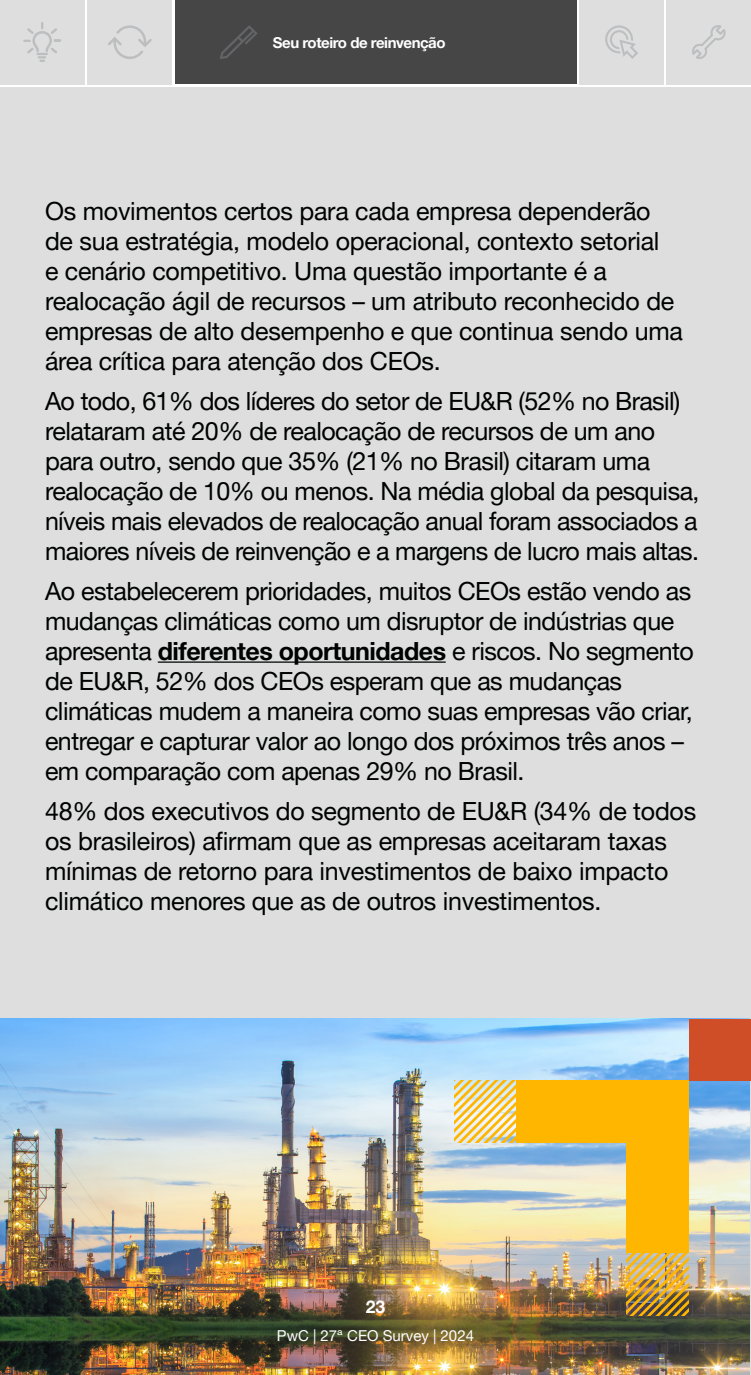
<style>
.page{position:relative;width:751px;height:1375px;background:#fff}
.page>*{position:absolute;margin:0;border:0;box-sizing:border-box;transform-origin:0 0}
.t1{font:25px/30px "Helvetica Neue LT Pro";letter-spacing:-.02em;color:#000101}
.t2{font:700 17.5px "Helvetica Neue LT Pro";color:#fff}
.t3{font:700 15px "Helvetica Neue LT Pro";letter-spacing:-.03em;color:#fff}
.t4{font:15px "Helvetica Neue LT Pro";color:#fff}
.s1{font-weight:700}
</style>
<div class="page">
<div style="left:175px;top:0;width:401px;height:84px;background:#464647"></div>
<div style="left:0;top:0;width:84px;height:84px;background:#dedede"></div>
<svg style="left:220px;top:25px;width:37px;height:34px"></svg>
<svg style="left:23px;top:22px;width:38px;height:40px"></svg>
<div style="left:88px;top:0;width:84px;height:84px;background:#dedede"></div>
<svg style="left:108px;top:25px;width:44px;height:34px"></svg>
<div style="left:579px;top:0;width:84px;height:84px;background:#dedede"></div>
<div style="left:666px;top:0;width:84px;height:84px;background:#dedede"></div>
<svg style="left:605px;top:25px;width:32px;height:34px"></svg>
<svg style="left:692px;top:25px;width:34px;height:34px"></svg>
<div style="left:0;top:87px;width:750px;height:1288px;background:#dedede"></div>
<img style="left:0;top:1019px;width:749px;height:356px">
<hr style="left:158px;top:661px;width:287px;height:2px;background:#000101">
<div style="left:516px;top:1081px;width:172px;height:62px;background:#ffb600"></div>
<div style="left:626px;top:1081px;width:62px;height:172px;background:#ffb600"></div>
<svg style="left:454px;top:1081px;width:62px;height:62px;background:#eed487"></svg>
<img style="left:626px;top:1253px;width:62px;height:62px">
<div style="left:688px;top:1019px;width:62px;height:62px;background:#cf4d27"></div>
<p class="t3" style="left:273px;top:33px;width:174px">Seu roteiro de reinvenção</p>
<p class="t1" style="left:45px;top:195px;width:639px">Os movimentos certos para cada empresa dependerão de sua estratégia, modelo operacional, contexto setorial<br>e cenário competitivo. Uma questão importante é a realocação ágil de recursos – um atributo reconhecido de empresas de alto desempenho e que continua sendo uma área crítica para atenção dos CEOs.</p>
<p class="t1" style="left:45px;top:385px;width:655px">Ao todo, 61% dos líderes do setor de EU&amp;R (52% no Brasil) relataram até 20% de realocação de recursos de um ano para outro, sendo que 35% (21% no Brasil) citaram uma realocação de 10% ou menos. Na média global da pesquisa, níveis mais elevados de realocação anual foram associados a maiores níveis de reinvenção e a margens de lucro mais altas.</p>
<p class="t1" style="left:45px;top:575px;width:649px">Ao estabelecerem prioridades, muitos CEOs estão vendo as mudanças climáticas como um disruptor de indústrias que apresenta <span class="s1">diferentes oportunidades</span> e riscos. No segmento de EU&amp;R, 52% dos CEOs esperam que as mudanças climáticas mudem a maneira como suas empresas vão criar, entregar e capturar valor ao longo dos próximos três anos – em comparação com apenas 29% no Brasil.</p>
<p class="t1" style="left:45px;top:795px;width:652px">48% dos executivos do segmento de EU&amp;R (34% de todos os brasileiros) afirmam que as empresas aceitaram taxas mínimas de retorno para investimentos de baixo impacto climático menores que as de outros investimentos.</p>
<p class="t2" style="left:365px;top:1296px;width:21px">23</p>
<p class="t4" style="left:277px;top:1326px;width:198px">PwC | 27ª CEO Survey | 2024</p>
</div>
